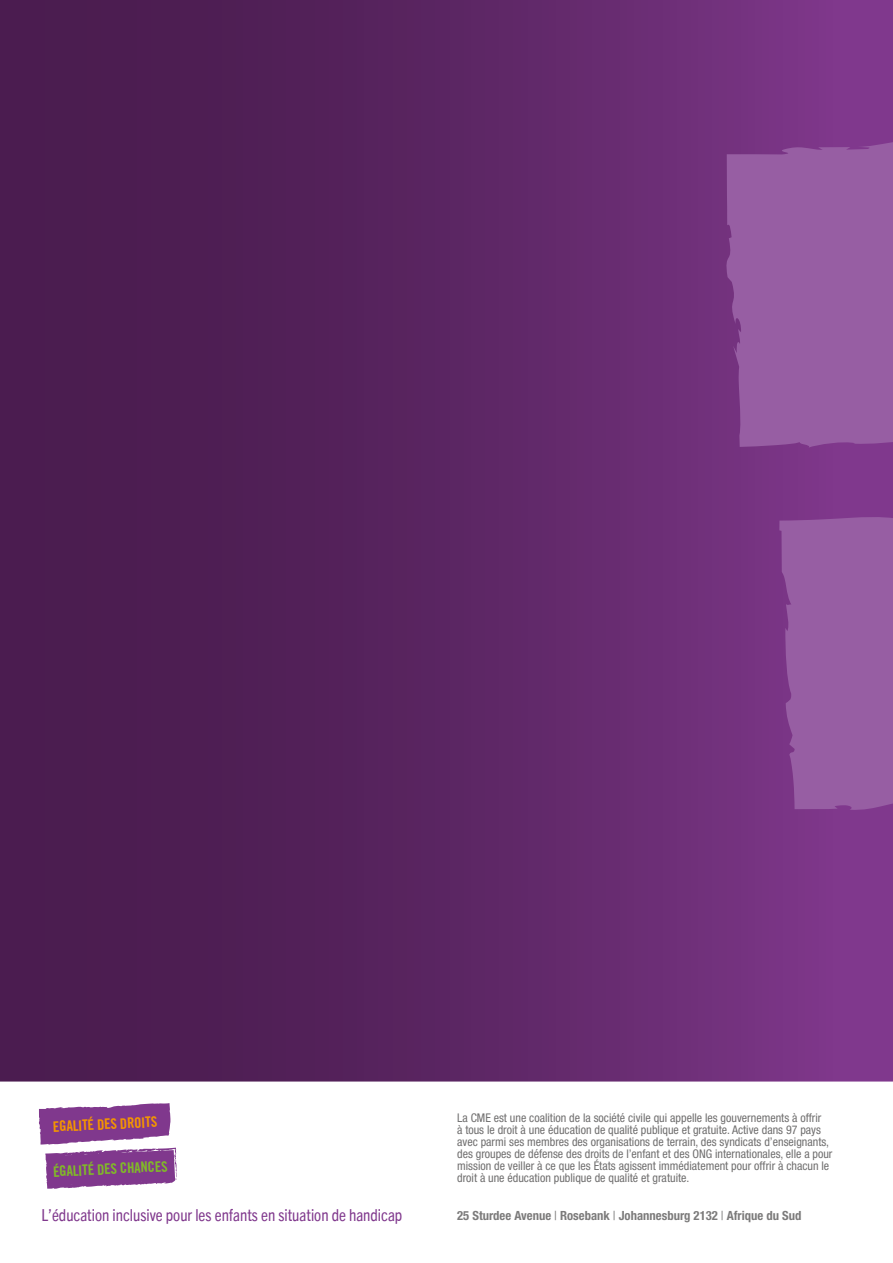
<style>
.page{position:relative;width:893px;height:1263px;background:#fff}
.page>*{position:absolute;margin:0;border:0;box-sizing:border-box;transform-origin:0 0}
.t1{font:condensed 16.5px "Trade Gothic Next W01";color:#80388d}
.t2{font:14.55px "Trade Gothic Bold Cond Twenty";color:#80ba27}
.t3{font:14.55px "Trade Gothic Bold Cond Twenty";color:#f49600}
.t4{font:700 condensed 12.6px "Helvetica Neue LT Std";color:#7c7b7b}
.t5{font:condensed 12px/12px "Helvetica Neue LT Std";color:#706f6f}
.s1{font-weight:400}
</style>
<div class="page">
<div style="left:0;top:0;width:893px;height:1167px;background:linear-gradient(to right,#411845,#7d3789)"></div>
<svg style="left:723px;top:106px;width:170px;height:342px;background:#91569d"></svg>
<svg style="left:779px;top:472px;width:114px;height:339px;background:#91559d"></svg>
<svg style="left:0;top:1081px;width:893px;height:86px"></svg>
<svg style="left:39px;top:1103px;width:143px;height:86px"></svg>
<p class="t3" style="left:53px;top:1118px;width:106px;rotate:-3deg">EGALITÉ DES DROITS</p>
<p class="t2" style="left:53px;top:1163px;width:116px;rotate:-3deg">ÉGALITÉ DES CHANCES</p>
<h1 class="t1" style="left:41px;top:1205px;width:362px">L’éducation inclusive pour les enfants en situation de handicap</h1>
<p class="t5" style="left:457px;top:1111px;width:377px">La CME est une coalition de la société civile qui appelle les gouvernements à offrir<br>à tous le droit à une éducation de qualité publique et gratuite. Active dans 97 pays avec parmi ses membres des organisations de terrain, des syndicats d’enseignants, des groupes de défense des droits de l’enfant et des ONG internationales, elle a pour mission de veiller à ce que les États agissent immédiatement pour offrir à chacun le droit à une éducation publique de qualité et gratuite.</p>
<p class="t4" style="left:457px;top:1208px;width:346px">25 Sturdee Avenue <span class="s1">|</span> Rosebank <span class="s1">|</span> Johannesburg 2132 <span class="s1">|</span> Afrique du Sud</p>
</div>
